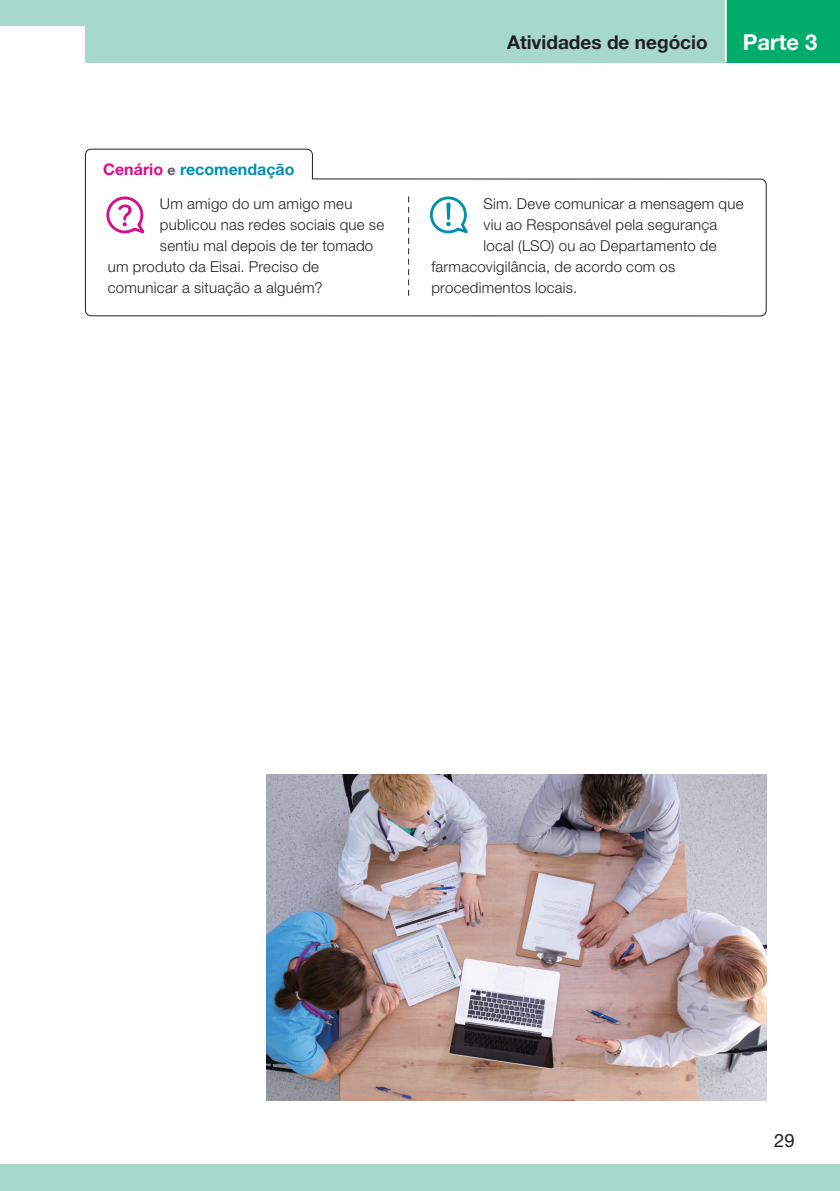
<style>
.page{position:relative;width:840px;height:1191px;background:#fff}
.page>*{position:absolute;margin:0;border:0;box-sizing:border-box;transform-origin:0 0}
.t1{font:700 22px "Helvetica Neue LT Std";color:#fff}
.t2{font:700 19px "Helvetica Neue LT Std";color:#231f20}
.t3{font:18.4px "Helvetica Neue LT Std";color:#231f20}
.Body_8pt{font:700 16px "Helvetica Neue LT Std";color:#0091b2}
.Body_8pt-2{font:300 15px "Helvetica Neue LT Std";letter-spacing:.015em;color:#231f20}
.s1{color:#d70c8c}
.s2{font-size:14px;color:#57585a}
</style>
<div class="page">
<div style="left:0;top:0;width:839px;height:26px;background:#a6d9ca"></div>
<div style="left:85px;top:1px;width:754px;height:61px;background:#a6d9ca"></div>
<div style="left:725px;top:0;width:114px;height:62px;background:#00ab6b"></div>
<div style="left:0;top:1164px;width:839px;height:27px;background:#a6d9ca"></div>
<hr style="left:724px;top:0;width:2px;height:62px;background:#fff">
<img style="left:266px;top:774px;width:499px;height:326px">
<svg style="left:85px;top:149px;width:681px;height:167px"></svg>
<p class="Body_8pt" style="left:103px;top:159px;width:193px"><span class="s1">Cenário</span> <span class="s2">e</span> recomendação</p>
<p class="Body_8pt-2" style="left:160px;top:195px;width:194px">Um amigo do um amigo meu</p>
<p class="Body_8pt-2" style="left:160px;top:216px;width:225px">publicou nas redes sociais que se</p>
<p class="Body_8pt-2" style="left:160px;top:237px;width:215px">sentiu mal depois de ter tomado</p>
<p class="Body_8pt-2" style="left:108px;top:258px;width:213px">um produto da Eisai. Preciso de</p>
<p class="Body_8pt-2" style="left:108px;top:279px;width:216px">comunicar a situação a alguém?</p>
<p class="t2" style="left:506px;top:30px;width:202px">Atividades de negócio</p>
<h1 class="t1" style="left:742px;top:29px;width:76px">Parte 3</h1>
<p class="Body_8pt-2" style="left:483px;top:195px;width:261px">Sim. Deve comunicar a mensagem que</p>
<p class="Body_8pt-2" style="left:483px;top:216px;width:235px">viu ao Responsável pela segurança</p>
<p class="Body_8pt-2" style="left:483px;top:237px;width:234px">local (LSO) ou ao Departamento de</p>
<p class="Body_8pt-2" style="left:431px;top:258px;width:245px">farmacovigilância, de acordo com os</p>
<p class="Body_8pt-2" style="left:431px;top:279px;width:147px">procedimentos locais.</p>
<p class="t3" style="left:773px;top:1129px;width:22px">29</p>
</div>
